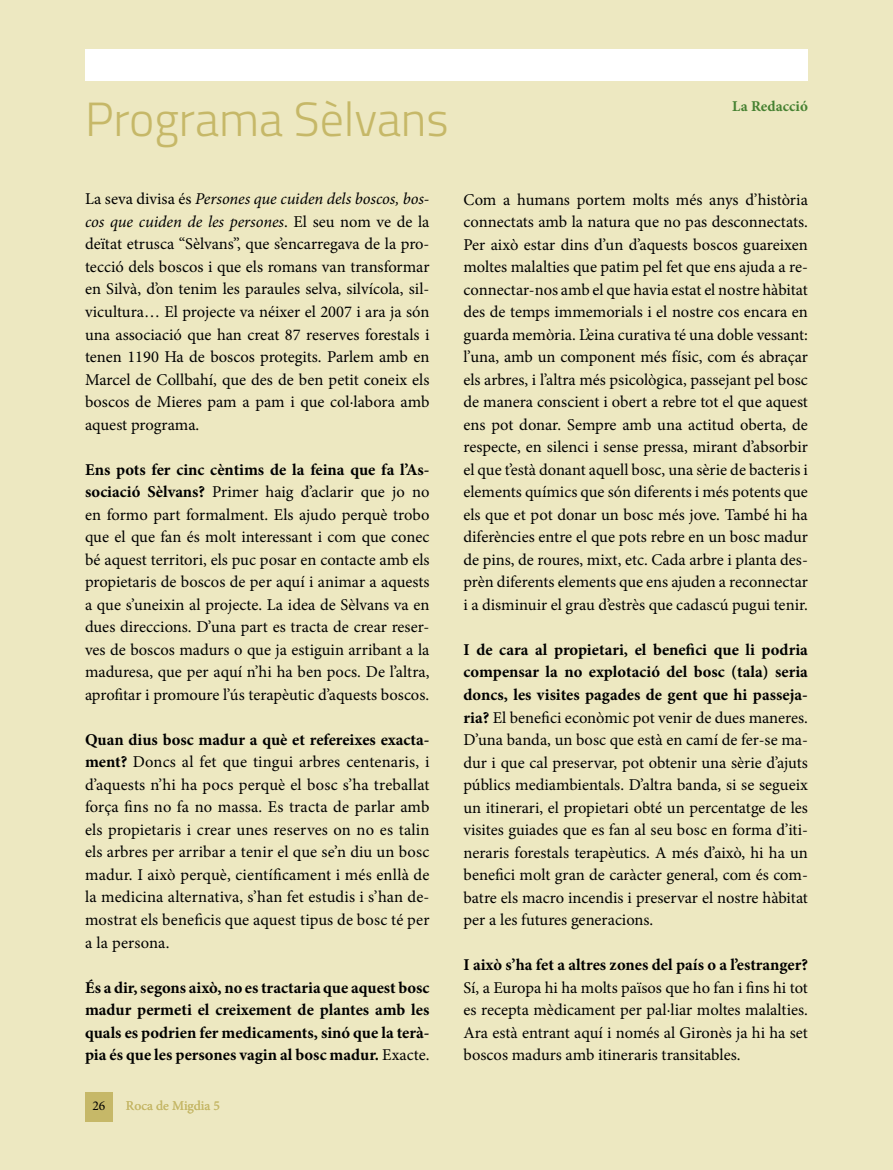
<style>
.page{position:relative;width:893px;height:1170px;background:#fff}
.page>*{position:absolute;margin:0;border:0;box-sizing:border-box;transform-origin:0 0}
.t1{font:300 48px "Titillium";color:#c6b868}
.t2{font:16.5px/22.5px "Minion Pro";color:#000;text-align:justify}
.t3{font:700 16.5px/22.5px "Minion Pro";color:#000;text-align:justify}
.t4{font:700 15px "Minion Pro";letter-spacing:.005em;color:#468131}
.t5{font:13.5px "Minion Pro";color:#c6b868}
.t6{font:13.5px "Minion Pro";color:#000}
.s1{font-style:italic}
.s2{font-weight:700}
.s3{font-weight:400}
</style>
<div class="page">
<div style="left:0;top:0;width:892px;height:1169px;background:#ede8c1"></div>
<div style="left:85px;top:49px;width:722px;height:31px;background:#fff"></div>
<div style="left:85px;top:1091px;width:28px;height:30px;background:#c6b868"></div>
<h1 class="t1" style="left:85px;top:84px;width:365px">Programa Sèlvans</h1>
<p class="t4" style="left:732px;top:95px;width:77px">La Redacció</p>
<p class="t2" style="left:85px;top:188px;width:346px">La seva divisa és <span class="s1">Persones que cuiden dels boscos, bos&shy;cos que cuiden de les persones</span>. El seu nom ve de la deïtat etrusca “Sèlvans”, que s’encarregava de la pro&shy;tecció dels boscos i que els romans van transformar en Silvà, d’on tenim les paraules selva, silvícola, sil&shy;vicultura… El projecte va néixer el 2007 i ara ja són una associació que han creat 87 reserves forestals i tenen 1190 Ha de boscos protegits. Parlem amb en Marcel de Collbahí, que des de ben petit coneix els boscos de Mieres pam a pam i que col·labora amb aquest programa.</p>
<p class="t2" style="left:85px;top:458px;width:346px"><span class="s2">Ens pots fer cinc cèntims de la feina que fa l’As&shy;sociació Sèlvans?</span> Primer haig d’aclarir que jo no en formo part formalment. Els ajudo perquè trobo que el que fan és molt interessant i com que conec bé aquest territori, els puc posar en contacte amb els propietaris de boscos de per aquí i animar a aquests a que s’uneixin al projecte. La idea de Sèlvans va en dues direccions. D’una part es tracta de crear reser&shy;ves de boscos madurs o que ja estiguin arribant a la maduresa, que per aquí n’hi ha ben pocs. De l’altra, aprofitar i promoure l’ús terapèutic d’aquests boscos.</p>
<p class="t2" style="left:85px;top:728px;width:346px"><span class="s2">Quan dius bosc madur a què et refereixes exacta&shy;ment?</span> Doncs al fet que tingui arbres centenaris, i d’aquests n’hi ha pocs perquè el bosc s’ha treballat força fins no fa no massa. Es tracta de parlar amb els propietaris i crear unes reserves on no es talin els arbres per arribar a tenir el que se’n diu un bosc madur. I això perquè, científicament i més enllà de la medicina alternativa, s’han fet estudis i s’han de&shy;mostrat els beneficis que aquest tipus de bosc té per a la persona.</p>
<p class="t3" style="left:85px;top:975px;width:346px">És a dir, segons això, no es tractaria que aquest bosc madur permeti el creixement de plantes amb les quals es podrien fer medicaments, sinó que la terà&shy;pia és que les persones vagin al bosc madur. <span class="s3">Exacte.</span></p>
<p class="t6" style="left:92px;top:1096px;width:14px">26</p>
<p class="t5" style="left:126px;top:1096px;width:96px">Roca de Migdia 5</p>
<p class="t2" style="left:463px;top:188px;width:346px">Com a humans portem molts més anys d’història connectats amb la natura que no pas desconnectats.<br>Per això estar dins d’un d’aquests boscos guareixen moltes malalties que patim pel fet que ens ajuda a re&shy;connectar-nos amb el que havia estat el nostre hàbitat des de temps immemorials i el nostre cos encara en guarda memòria. L’eina curativa té una doble vessant: l’una, amb un component més físic, com és abraçar els arbres, i l’altra més psicològica, passejant pel bosc de manera conscient i obert a rebre tot el que aquest ens pot donar. Sempre amb una actitud oberta, de respecte, en silenci i sense pressa, mirant d’absorbir el que t’està donant aquell bosc, una sèrie de bacteris i elements químics que són diferents i més potents que els que et pot donar un bosc més jove. També hi ha diferències entre el que pots rebre en un bosc madur de pins, de roures, mixt, etc. Cada arbre i planta des&shy;prèn diferents elements que ens ajuden a reconnectar i a disminuir el grau d’estrès que cadascú pugui tenir.</p>
<p class="t2" style="left:463px;top:638px;width:346px"><span class="s2">I de cara al propietari, el benefici que li podria compensar la no explotació del bosc (tala) seria doncs, les visites pagades de gent que hi passeja&shy;ria?</span> El benefici econòmic pot venir de dues maneres.<br>D’una banda, un bosc que està en camí de fer-se ma&shy;dur i que cal preservar, pot obtenir una sèrie d’ajuts públics mediambientals. D’altra banda, si se segueix un itinerari, el propietari obté un percentatge de les visites guiades que es fan al seu bosc en forma d’iti&shy;neraris forestals terapèutics. A més d’això, hi ha un benefici molt gran de caràcter general, com és com&shy;batre els macro incendis i preservar el nostre hàbitat per a les futures generacions.</p>
<p class="t3" style="left:463px;top:953px;width:346px">I això s’ha fet a altres zones del país o a l’estranger?</p>
<p class="t2" style="left:463px;top:976px;width:346px">Sí, a Europa hi ha molts països que ho fan i fins hi tot es recepta mèdicament per pal·liar moltes malalties.<br>Ara està entrant aquí i només al Gironès ja hi ha set boscos madurs amb itineraris transitables.</p>
</div>
